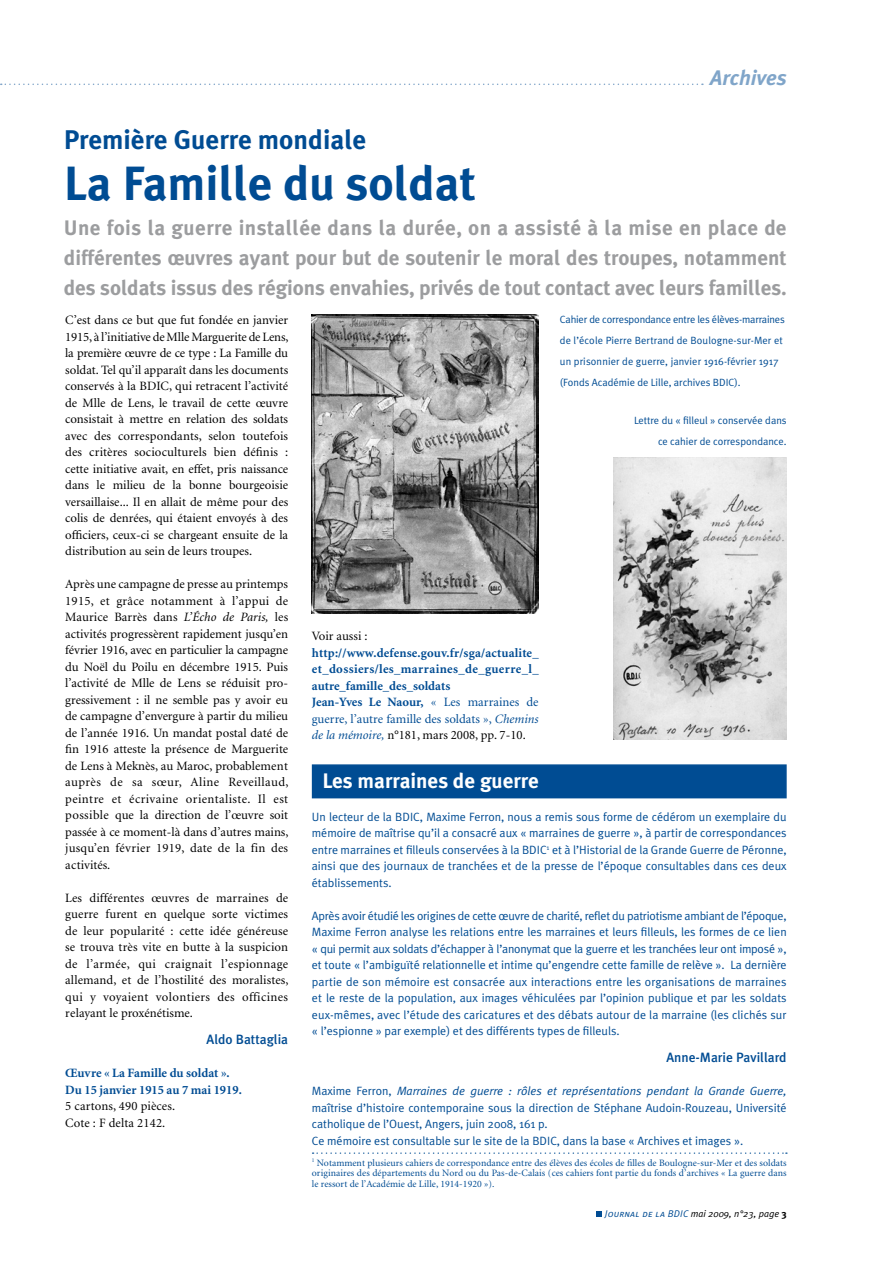
<style>
.page{position:relative;width:893px;height:1263px;background:#fff}
.page>*{position:absolute;margin:0;border:0;box-sizing:border-box;transform-origin:0 0}
.t1{font:700 48px "Meta Plus";color:#004c93}
.t2{font:700 27px "Meta Plus";color:#004c93}
.t3{font:700 21px/30px "Meta Plus";letter-spacing:-.005em;color:#9c9d9f;text-align:justify}
.t4{font:700 21px "Meta Plus";color:#fff}
.t5{font:italic 700 21px "Meta Plus";color:#80a5c9}
.t6{font:500 13.5px "Meta Plus";color:#004c93}
.t7{font:12.75px/16.5px "Minion";letter-spacing:.005em;color:#000;text-align:justify}
.t8{font:700 12.75px/16.5px "Minion";letter-spacing:.005em;color:#004c93}
.t9{font:12px/16.5px "Meta Plus Normal";color:#004c93;text-align:justify}
.t10{font:10.5px/21px "Meta Plus Normal";color:#004c93;text-align:right}
.t11{font:9.75px/10.5px "Minion";letter-spacing:.005em;color:#004c93;text-align:justify}
.t12{font:italic 9.75px "Meta Plus Normal";color:#000}
.s1{font-style:italic}
.s2{font-weight:400}
.s3{font-weight:400;font-style:italic}
.s4{font-weight:400;color:#000}
.s5{font-family:"Meta Plus Normal Caps";color:#004c93}
.s6{font-family:"Meta Plus";font-weight:700;font-style:normal}
</style>
<div class="page">
<svg style="left:596px;top:1212px;width:5px;height:5px"></svg>
<svg style="left:1px;top:84px;width:702px;height:1px"></svg>
<img style="left:312px;top:315px;width:226px;height:299px">
<div style="left:312px;top:764px;width:475px;height:34px;background:#004c93;border:2px solid #004c93"></div>
<svg style="left:313px;top:1152px;width:474px;height:2px"></svg>
<img style="left:613px;top:457px;width:174px;height:282px">
<h3 class="t5" style="left:710px;top:65px;width:78px">Archives</h3>
<h2 class="t2" style="left:64px;top:124px;width:304px">Première Guerre mondiale</h2>
<h1 class="t1" style="left:64px;top:155px;width:413px">La Famille du soldat</h1>
<h3 class="t3" style="left:64px;top:212px;width:724px">Une fois la guerre installée dans la durée, on a assisté à la mise en place de différentes œuvres ayant pour but de soutenir le moral des troupes, notamment des soldats issus des régions envahies, privés de tout contact avec leurs familles.</h3>
<p class="t7" style="left:65px;top:312px;width:225px">C’est dans ce but que fut fondée en janvier 1915, à l’initiative de Mlle Marguerite de Lens, la première œuvre de ce type : La Famille du soldat. Tel qu’il apparaît dans les documents conservés à la BDIC, qui retracent l’activité de Mlle de Lens, le travail de cette œuvre consistait à mettre en relation des soldats avec des correspondants, selon toutefois des critères socioculturels bien définis : cette initiative avait, en effet, pris naissance dans le milieu de la bonne bourgeoisie versaillaise... Il en allait de même pour des colis de denrées, qui étaient envoyés à des officiers, ceux-ci se chargeant ensuite de la distribution au sein de leurs troupes.</p>
<p class="t7" style="left:65px;top:576px;width:225px">Après une campagne de presse au printemps 1915, et grâce notamment à l’appui de Maurice Barrès dans <span class="s1">L’Écho de Paris,</span> les activités progressèrent rapidement jusqu’en février 1916, avec en particulier la campagne du Noël du Poilu en décembre 1915. Puis l’activité de Mlle de Lens se réduisit pro&shy;gressivement : il ne semble pas y avoir eu de campagne d’envergure à partir du milieu de l’année 1916. Un mandat postal daté de fin 1916 atteste la présence de Marguerite de Lens à Meknès, au Maroc, probablement auprès de sa sœur, Aline Reveillaud, peintre et écrivaine orientaliste. Il est possible que la direction de l’œuvre soit passée à ce moment-là dans d’autres mains, jusqu’en février 1919, date de la fin des activités.</p>
<p class="t7" style="left:65px;top:890px;width:225px">Les différentes œuvres de marraines de guerre furent en quelque sorte victimes de leur popularité : cette idée généreuse se trouva très vite en butte à la suspicion de l’armée, qui craignait l’espionnage allemand, et de l’hostilité des moralistes, qui y voyaient volontiers des officines relayant le proxénétisme.</p>
<p class="t6" style="left:207px;top:1032px;width:83px">Aldo Battaglia</p>
<p class="t8" style="left:65px;top:1065px;width:178px">Œuvre « La Famille du soldat ».<br>Du 15 janvier 1915 au 7 mai 1919.</p>
<p class="t7" style="left:65px;top:1098px;width:111px">5 cartons, 490 pièces.<br>Cote : F delta 2142.</p>
<p class="t10" style="left:560px;top:309px;width:226px;text-align:left">Cahier de correspondance entre les élèves-marraines de l’école Pierre Bertrand de Boulogne-sur-Mer et un prisonnier de guerre, janvier 1916-février 1917 (Fonds Académie de Lille, archives BDIC).</p>
<p class="t7" style="left:312px;top:628px;width:57px">Voir aussi :</p>
<p class="t8" style="left:312px;top:645px;width:228px">http://www.defense.gouv.fr/sga/actualite_ et_dossiers/les_marraines_de_guerre_l_ autre_famille_des_soldats<br>Jean-Yves Le Naour, <span class="s2">« Les marraines de guerre, l’autre famille des soldats »,</span> <span class="s3">Chemins de la mémoire,</span> <span class="s4">n°181, mars 2008, pp. 7-10.</span></p>
<h3 class="t4" style="left:322px;top:769px;width:218px">Les marraines de guerre</h3>
<p class="t10" style="left:634px;top:409px;width:154px">Lettre du « filleul » conservée dans ce cahier de correspondance.</p>
<p class="t9" style="left:312px;top:808px;width:476px">Un lecteur de la BDIC, Maxime Ferron, nous a remis sous forme de cédérom un exemplaire du mémoire de maîtrise qu’il a consacré aux « marraines de guerre », à partir de correspondances entre marraines et filleuls conservées à la BDIC<sup>1</sup> et à l’Historial de la Grande Guerre de Péronne, ainsi que des journaux de tranchées et de la presse de l’époque consultables dans ces deux établissements.</p>
<p class="t9" style="left:312px;top:907px;width:476px">Après avoir étudié les origines de cette œuvre de charité, reflet du patriotisme ambiant de l’époque, Maxime Ferron analyse les relations entre les marraines et leurs filleuls, les formes de ce lien « qui permit aux soldats d’échapper à l’anonymat que la guerre et les tranchées leur ont imposé », et toute « l’ambiguïté relationnelle et intime qu’engendre cette famille de relève ». La dernière partie de son mémoire est consacrée aux interactions entre les organisations de marraines et le reste de la population, aux images véhiculées par l’opinion publique et par les soldats eux-mêmes, avec l’étude des caricatures et des débats autour de la marraine (les clichés sur « l’espionne » par exemple) et des différents types de filleuls.</p>
<p class="t6" style="left:666px;top:1050px;width:122px">Anne-Marie Pavillard</p>
<p class="t9" style="left:312px;top:1083px;width:476px;text-align:left">Maxime Ferron, <span class="s1">Marraines de guerre : rôles et représentations pendant la Grande Guerre, </span>maîtrise d’histoire contemporaine sous la direction de Stéphane Audoin-Rouzeau, Université catholique de l’Ouest, Angers, juin 2008, 161 p.<br>Ce mémoire est consultable sur le site de la BDIC, dans la base « Archives et images ».</p>
<p class="t11" style="left:312px;top:1157px;width:476px"><sup>1</sup> Notamment plusieurs cahiers de correspondance entre des élèves des écoles de filles de Boulogne-sur-Mer et des soldats originaires des départements du Nord ou du Pas-de-Calais (ces cahiers font partie du fonds d’archives « La guerre dans le ressort de l’Académie de Lille, 1914-1920 »).</p>
<p class="t12" style="left:605px;top:1208px;width:183px"><span class="s5">Journal de la BDIC</span> mai 2009, n°23, page <span class="s6">3</span></p>
</div>
